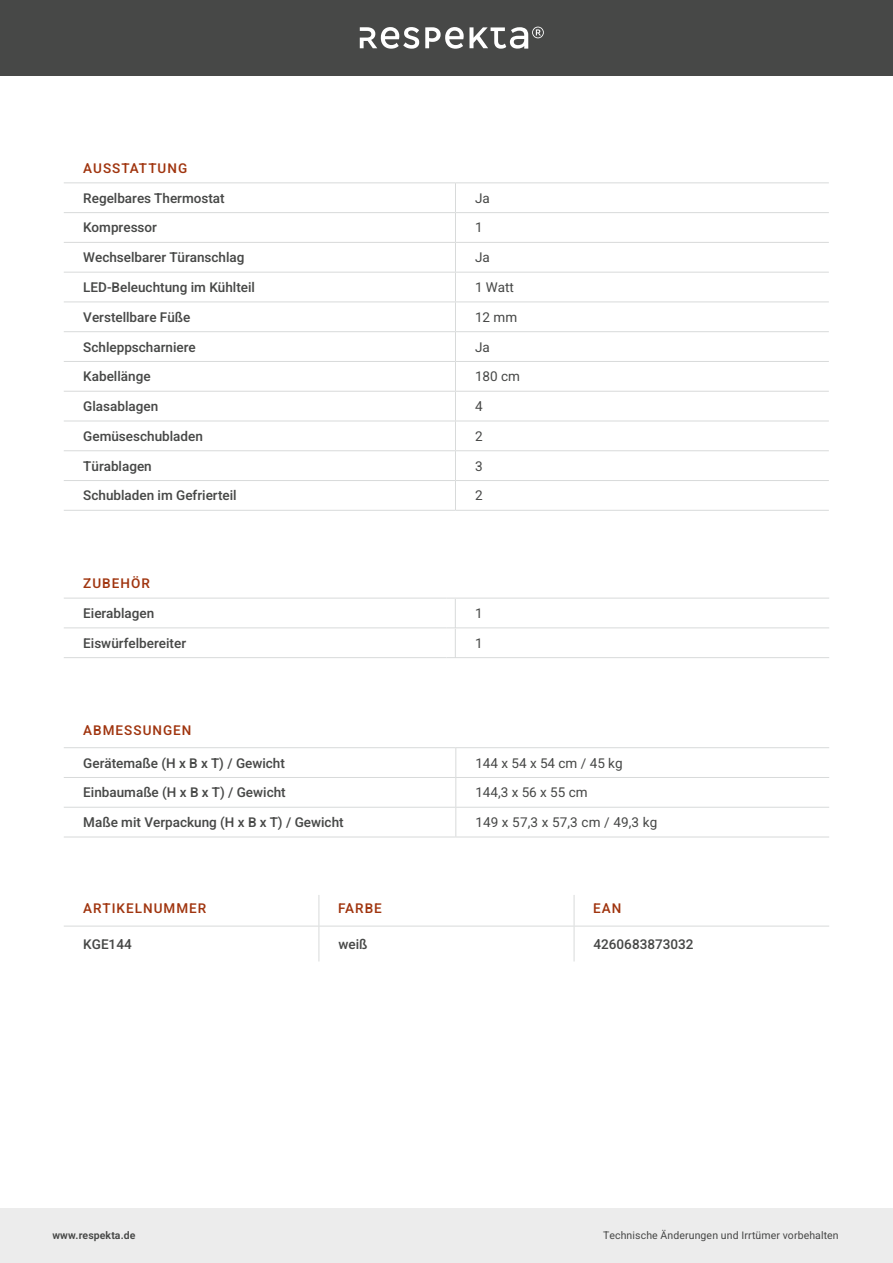
<style>
.page{position:relative;width:893px;height:1263px;background:#fff}
.page>*{position:absolute;margin:0;border:0;box-sizing:border-box;transform-origin:0 0}
.t1{font:500 13.5px "Heebo";color:#474847}
.t2{font:13.5px "Heebo";color:#474847}
.t3{font:500 13.5px "Heebo";letter-spacing:.075em;color:#a0350f}
.t4{font:10.5px "Heebo";letter-spacing:.01em;color:#474847}
.t5{font:600 10.5px "Heebo";letter-spacing:.01em;color:#474847}
</style>
<div class="page">
<div style="left:0;top:1208px;width:893px;height:55px;background:#ececec"></div>
<div style="left:0;top:0;width:893px;height:75px;background:#474847"></div>
<svg style="left:360px;top:27px;width:59px;height:22px"></svg>
<svg style="left:425px;top:27px;width:119px;height:22px"></svg>
<hr style="left:319px;top:926px;width:1px;height:35px;background:#d8dada">
<hr style="left:574px;top:926px;width:1px;height:35px;background:#d8dada">
<hr style="left:319px;top:895px;width:1px;height:31px;background:#d8dada">
<hr style="left:574px;top:895px;width:1px;height:31px;background:#d8dada">
<hr style="left:64px;top:926px;width:255px;height:1px;background:#d8dada">
<hr style="left:319px;top:926px;width:255px;height:1px;background:#d8dada">
<hr style="left:574px;top:926px;width:255px;height:1px;background:#d8dada">
<hr style="left:64px;top:242px;width:391px;height:1px;background:#d8dada">
<hr style="left:455px;top:242px;width:374px;height:1px;background:#d8dada">
<hr style="left:64px;top:480px;width:391px;height:1px;background:#d8dada">
<hr style="left:455px;top:480px;width:374px;height:1px;background:#d8dada">
<svg style="left:455px;top:183px;width:1px;height:327px"></svg>
<hr style="left:64px;top:272px;width:391px;height:1px;background:#d8dada">
<hr style="left:455px;top:272px;width:374px;height:1px;background:#d8dada">
<hr style="left:64px;top:302px;width:391px;height:1px;background:#d8dada">
<hr style="left:455px;top:302px;width:374px;height:1px;background:#d8dada">
<hr style="left:64px;top:331px;width:391px;height:1px;background:#d8dada">
<hr style="left:455px;top:331px;width:374px;height:1px;background:#d8dada">
<hr style="left:64px;top:361px;width:391px;height:1px;background:#d8dada">
<hr style="left:455px;top:361px;width:374px;height:1px;background:#d8dada">
<hr style="left:64px;top:391px;width:391px;height:1px;background:#d8dada">
<hr style="left:455px;top:391px;width:374px;height:1px;background:#d8dada">
<hr style="left:64px;top:212px;width:391px;height:1px;background:#d8dada">
<hr style="left:455px;top:212px;width:374px;height:1px;background:#d8dada">
<hr style="left:64px;top:421px;width:391px;height:1px;background:#d8dada">
<hr style="left:455px;top:421px;width:374px;height:1px;background:#d8dada">
<hr style="left:64px;top:450px;width:391px;height:1px;background:#d8dada">
<hr style="left:455px;top:450px;width:374px;height:1px;background:#d8dada">
<hr style="left:64px;top:510px;width:391px;height:1px;background:#d8dada">
<hr style="left:455px;top:510px;width:374px;height:1px;background:#d8dada">
<hr style="left:64px;top:182px;width:391px;height:1px;background:#d8dada">
<hr style="left:455px;top:182px;width:374px;height:1px;background:#d8dada">
<hr style="left:64px;top:747px;width:392px;height:1px;background:#d8dada">
<hr style="left:456px;top:747px;width:373px;height:1px;background:#d8dada">
<hr style="left:64px;top:777px;width:392px;height:1px;background:#d8dada">
<hr style="left:456px;top:777px;width:373px;height:1px;background:#d8dada">
<hr style="left:64px;top:807px;width:392px;height:1px;background:#d8dada">
<hr style="left:456px;top:807px;width:373px;height:1px;background:#d8dada">
<svg style="left:455px;top:748px;width:1px;height:89px"></svg>
<hr style="left:64px;top:837px;width:392px;height:1px;background:#d8dada">
<hr style="left:456px;top:837px;width:373px;height:1px;background:#d8dada">
<hr style="left:64px;top:657px;width:382px;height:1px;background:#d8dada">
<hr style="left:446px;top:657px;width:383px;height:1px;background:#d8dada">
<svg style="left:455px;top:599px;width:1px;height:58px"></svg>
<hr style="left:64px;top:627px;width:382px;height:1px;background:#d8dada">
<hr style="left:446px;top:627px;width:383px;height:1px;background:#d8dada">
<hr style="left:64px;top:598px;width:382px;height:1px;background:#d8dada">
<hr style="left:446px;top:598px;width:383px;height:1px;background:#d8dada">
<p class="t3" style="left:83px;top:159px;width:105px">AUSSTATTUNG</p>
<p class="t1" style="left:83px;top:189px;width:143px">Regelbares Thermostat</p>
<p class="t2" style="left:475px;top:189px;width:16px">Ja</p>
<p class="t1" style="left:83px;top:218px;width:75px">Kompressor</p>
<p class="t2" style="left:475px;top:218px;width:9px">1</p>
<p class="t1" style="left:83px;top:248px;width:163px">Wechselbarer Türanschlag</p>
<p class="t2" style="left:475px;top:248px;width:16px">Ja</p>
<p class="t1" style="left:83px;top:278px;width:173px">LED-Beleuchtung im Kühlteil</p>
<p class="t2" style="left:475px;top:278px;width:40px">1 Watt</p>
<p class="t1" style="left:83px;top:308px;width:109px">Verstellbare Füße</p>
<p class="t2" style="left:475px;top:308px;width:44px">12 mm</p>
<p class="t1" style="left:83px;top:337px;width:114px">Schleppscharniere</p>
<p class="t2" style="left:475px;top:337px;width:16px">Ja</p>
<p class="t1" style="left:83px;top:367px;width:69px">Kabellänge</p>
<p class="t2" style="left:475px;top:367px;width:47px">180 cm</p>
<p class="t1" style="left:83px;top:397px;width:76px">Glasablagen</p>
<p class="t2" style="left:475px;top:397px;width:9px">4</p>
<p class="t1" style="left:83px;top:427px;width:121px">Gemüseschubladen</p>
<p class="t2" style="left:475px;top:427px;width:9px">2</p>
<p class="t1" style="left:83px;top:456px;width:70px">Türablagen</p>
<p class="t2" style="left:475px;top:456px;width:9px">3</p>
<p class="t1" style="left:83px;top:486px;width:155px">Schubladen im Gefrierteil</p>
<p class="t2" style="left:475px;top:486px;width:9px">2</p>
<p class="t3" style="left:83px;top:574px;width:68px">ZUBEHÖR</p>
<p class="t1" style="left:83px;top:604px;width:73px">Eierablagen</p>
<p class="t2" style="left:475px;top:604px;width:9px">1</p>
<p class="t1" style="left:83px;top:633px;width:104px">Eiswürfelbereiter</p>
<p class="t2" style="left:475px;top:634px;width:9px">1</p>
<p class="t3" style="left:83px;top:721px;width:110px">ABMESSUNGEN</p>
<p class="t1" style="left:83px;top:753px;width:203px">Gerätemaße (H x B x T) / Gewicht</p>
<p class="t2" style="left:475px;top:753px;width:149px">144 x 54 x 54 cm / 45 kg</p>
<p class="t1" style="left:83px;top:783px;width:204px">Einbaumaße (H x B x T) / Gewicht</p>
<p class="t2" style="left:475px;top:783px;width:114px">144,3 x 56 x 55 cm</p>
<p class="t1" style="left:83px;top:813px;width:262px">Maße mit Verpackung (H x B x T) / Gewicht</p>
<p class="t2" style="left:475px;top:813px;width:184px">149 x 57,3 x 57,3 cm / 49,3 kg</p>
<p class="t3" style="left:83px;top:899px;width:125px">ARTIKELNUMMER</p>
<p class="t3" style="left:338px;top:899px;width:45px">FARBE</p>
<p class="t3" style="left:593px;top:899px;width:30px">EAN</p>
<p class="t1" style="left:83px;top:934px;width:50px">KGE144</p>
<p class="t1" style="left:338px;top:934px;width:31px">weiß</p>
<p class="t1" style="left:594px;top:934px;width:101px">4260683873032</p>
<p class="t5" style="left:52px;top:1228px;width:85px">www.respekta.de</p>
<p class="t4" style="left:603px;top:1228px;width:237px">Technische Änderungen und Irrtümer vorbehalten</p>
</div>
